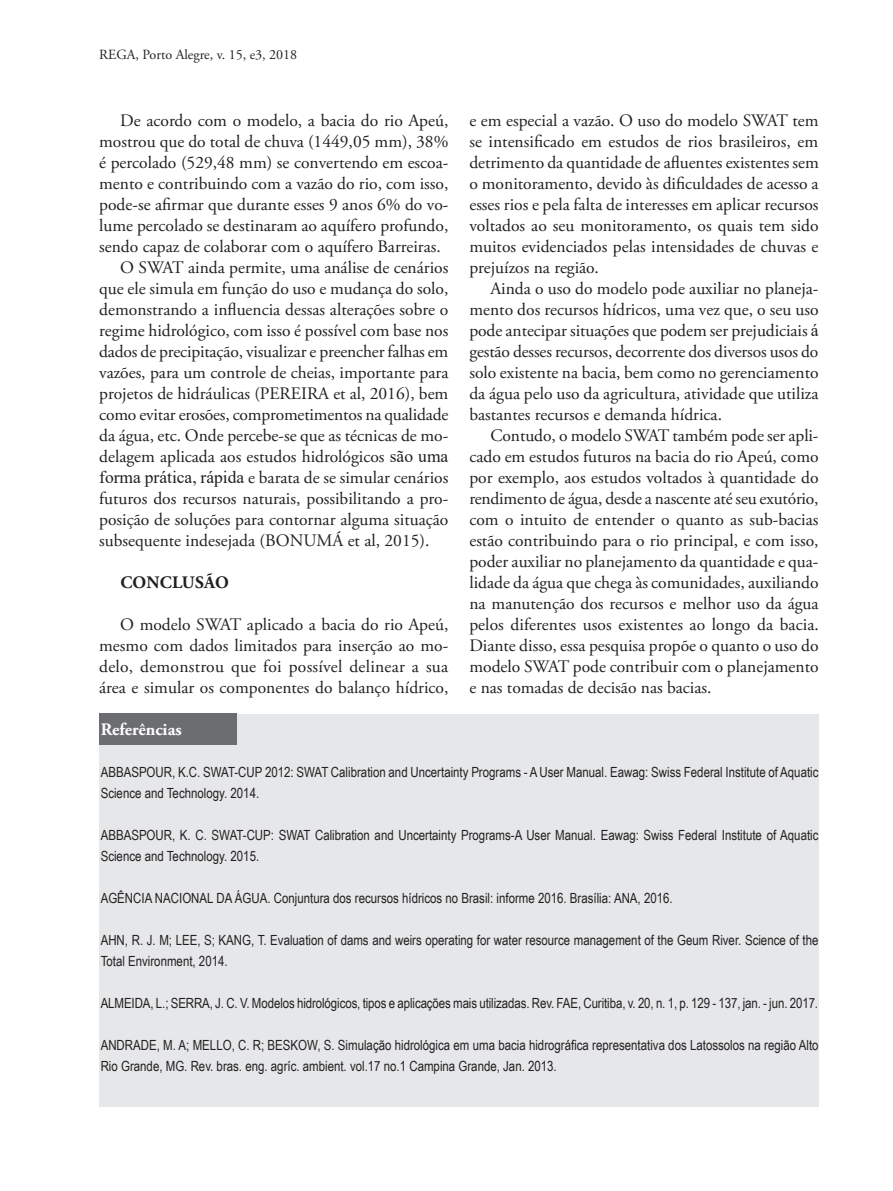
<style>
.page{position:relative;width:893px;height:1191px;background:#fff}
.page>*{position:absolute;margin:0;border:0;box-sizing:border-box;transform-origin:0 0}
.CORPO_DO_TEXTO{font:17.5px/21px "Adobe Garamond Pro";color:#231f20;text-align:justify}
.REFERENCIAS_TÍTULO{font:700 17.5px "Adobe Garamond Pro";color:#fff}
.SUB1{font:700 17.5px "Adobe Garamond Pro";letter-spacing:.015em;color:#231f20}
.REFERENCIAS_TEXTO{font:14px/21px "Arial Narrow";color:#231f20}
.t1{font:14px "Adobe Garamond Pro";color:#231f20}
.s1{font-family:"Times New Roman"}
</style>
<div class="page">
<div style="left:99px;top:714px;width:720px;height:392px;background:#e6e7e9"></div>
<div style="left:99px;top:713px;width:138px;height:32px;background:#6c6d70"></div>
<p class="t1" style="left:99px;top:46px;width:200px">REGA, Porto Alegre, v. 15, e3, 2018</p>
<p class="CORPO_DO_TEXTO" style="left:99px;top:111px;width:351px;text-indent:21px">De acordo com o modelo, a bacia do rio Apeú, mostrou que do total de chuva (1449,05 mm), 38% é percolado (529,48 mm) se convertendo em escoa&shy;mento e contribuindo com a vazão do rio, com isso, pode-se afirmar que durante esses 9 anos 6% do vo&shy;lume percolado se destinaram ao aquífero profundo, sendo capaz de colaborar com o aquífero Barreiras.</p>
<p class="CORPO_DO_TEXTO" style="left:99px;top:258px;width:351px;text-indent:21px">O SWAT ainda permite, uma análise de cenários que ele simula em função do uso e mudança do solo, demonstrando a influencia dessas alterações sobre o regime hidrológico, com isso é possível com base nos dados de precipitação, visualizar e preencher falhas em vazões, para um controle de cheias, importante para projetos de hidráulicas (PEREIRA et al, 2016), bem como evitar erosões, comprometimentos na qualidade da água, etc. Onde percebe-se que as técnicas de mo&shy;delagem aplicada aos estudos hidrológicos <span class="s1">são uma forma prática, rápida</span> e barata de se simular cenários futuros dos recursos naturais, possibilitando a pro&shy;posição de soluções para contornar alguma situação subsequente indesejada (BONUMÁ et al, 2015).</p>
<p class="SUB1" style="left:120px;top:572px;width:110px">CONCLUSÃO</p>
<p class="CORPO_DO_TEXTO" style="left:99px;top:615px;width:351px;text-indent:21px">O modelo SWAT aplicado a bacia do rio Apeú, mesmo com dados limitados para inserção ao mo&shy;delo, demonstrou que foi possível delinear a sua área e simular os componentes do balanço hídrico,</p>
<p class="CORPO_DO_TEXTO" style="left:469px;top:111px;width:351px">e em especial a vazão. O uso do modelo SWAT tem se intensificado em estudos de rios brasileiros, em detrimento da quantidade de afluentes existentes sem o monitoramento, devido às dificuldades de acesso a esses rios e pela falta de interesses em aplicar recursos voltados ao seu monitoramento, os quais tem sido muitos evidenciados pelas intensidades de chuvas e prejuízos na região.</p>
<p class="CORPO_DO_TEXTO" style="left:469px;top:279px;width:351px;text-indent:21px">Ainda o uso do modelo pode auxiliar no planeja&shy;mento dos recursos hídricos, uma vez que, o seu uso pode antecipar situações que podem ser prejudiciais <span class="s1">á </span>gestão desses recursos, decorrente dos diversos usos do solo existente na bacia, bem como no gerenciamento da água pelo uso da agricultura, atividade que utiliza bastantes recursos e demanda hídrica.</p>
<p class="CORPO_DO_TEXTO" style="left:469px;top:426px;width:351px;text-indent:21px">Contudo, o modelo SWAT também pode ser apli&shy;cado em estudos futuros na bacia do rio Apeú, como por exemplo, aos estudos voltados à quantidade do rendimento de água, desde a nascente até seu exutório, com o intuito de entender o quanto as sub-bacias estão contribuindo para o rio principal, e com isso, poder auxiliar no planejamento da quantidade e qua&shy;lidade da água que chega às comunidades, auxiliando na manutenção dos recursos e melhor uso da água pelos diferentes usos existentes ao longo da bacia.<br>Diante disso, essa pesquisa propõe o quanto o uso do modelo SWAT pode contribuir com o planejamento e nas tomadas de decisão nas bacias.</p>
<p class="REFERENCIAS_TÍTULO" style="left:101px;top:719px;width:82px">Referências</p>
<p class="REFERENCIAS_TEXTO" style="left:101px;top:761px;width:719px">ABBASPOUR, K.C. SWAT-CUP 2012: SWAT Calibration and Uncertainty Programs - A User Manual. Eawag: Swiss Federal Institute of Aquatic<br>Science and Technology. 2014.</p>
<p class="REFERENCIAS_TEXTO" style="left:101px;top:824px;width:719px">ABBASPOUR, K. C. SWAT-CUP: SWAT Calibration and Uncertainty Programs-A User Manual. Eawag: Swiss Federal Institute of Aquatic<br>Science and Technology. 2015.</p>
<p class="REFERENCIAS_TEXTO" style="left:101px;top:887px;width:573px">AGÊNCIA NACIONAL DA ÁGUA. Conjuntura dos recursos hídricos no Brasil: informe 2016. Brasília: ANA, 2016.</p>
<p class="REFERENCIAS_TEXTO" style="left:101px;top:929px;width:719px">AHN, R. J. M; LEE, S; KANG, T. Evaluation of dams and weirs operating for water resource management of the Geum River. Science of the<br>Total Environment, 2014.</p>
<p class="REFERENCIAS_TEXTO" style="left:101px;top:992px;width:719px">ALMEIDA, L.; SERRA, J. C. V. Modelos hidrológicos, tipos e aplicações mais utilizadas. Rev. FAE, Curitiba, v. 20, n. 1, p. 129 - 137, jan. - jun. 2017.</p>
<p class="REFERENCIAS_TEXTO" style="left:101px;top:1034px;width:719px">ANDRADE, M. A; MELLO, C. R; BESKOW, S. Simulação hidrológica em uma bacia hidrográfica representativa dos Latossolos na região Alto<br>Rio Grande, MG. Rev. bras. eng. agríc. ambient. vol.17 no.1 Campina Grande, Jan. 2013.</p>
</div>
